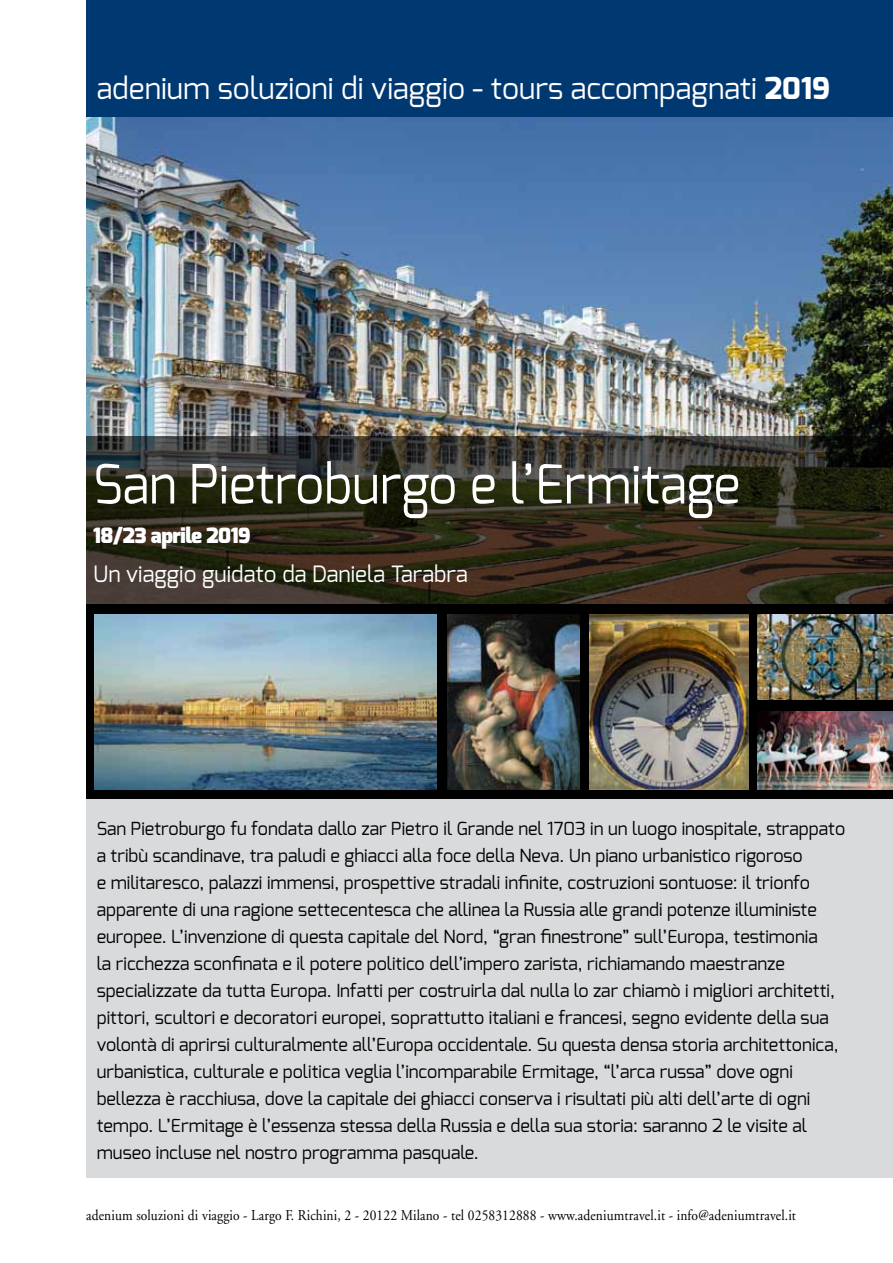
<style>
.page{position:relative;width:893px;height:1263px;background:#fff}
.page>*{position:absolute;margin:0;border:0;box-sizing:border-box;transform-origin:0 0}
.t1{font:54px "Exo";color:#fff;scale:.94 1}
.t2{font:30px "Exo";color:#fff}
.t3{font:22.5px "Exo";color:#fff}
.t4{font:900 21px "Exo";letter-spacing:-.025em;color:#fff}
.t5{font:18px/27px "Exo";color:#000}
.t6{font:15px "Adobe Garamond";letter-spacing:.01em;color:#000;scale:.9 1}
.s1{font-weight:800}
</style>
<div class="page">
<div style="left:86px;top:789px;width:807px;height:389px;background:#d9dadb"></div>
<img style="left:86px;top:117px;width:807px;height:319px">
<div style="left:86px;top:604px;width:807px;height:195px;background:#000"></div>
<img style="left:95px;top:614px;width:342px;height:175px">
<img style="left:447px;top:614px;width:133px;height:175px">
<img style="left:589px;top:614px;width:159px;height:175px">
<img style="left:758px;top:614px;width:135px;height:85px">
<img style="left:758px;top:712px;width:135px;height:77px">
<svg style="left:86px;top:436px;width:807px;height:168px;background:#312d1f"></svg>
<div style="left:86px;top:0;width:807px;height:117px;background:#003871"></div>
<h2 class="t2" style="left:97px;top:69px;width:735px">adenium soluzioni di viaggio - tours accompagnati <span class="s1">2019</span></h2>
<h1 class="t1" style="left:93px;top:449px;width:690px">San Pietroburgo e l’Ermitage</h1>
<p class="t4" style="left:93px;top:521px;width:159px">18/23 aprile 2019</p>
<p class="t3" style="left:93px;top:560px;width:376px">Un viaggio guidato da Daniela Tarabra</p>
<p class="t5" style="left:97px;top:814px;width:750px">San Pietroburgo fu fondata dallo zar Pietro il Grande nel 1703 in un luogo inospitale, strappato a tribù scandinave, tra paludi e ghiacci alla foce della Neva. Un piano urbanistico rigoroso<br>e militaresco, palazzi immensi, prospettive stradali infinite, costruzioni sontuose: il trionfo apparente di una ragione settecentesca che allinea la Russia alle grandi potenze illuministe europee. L’invenzione di questa capitale del Nord, “gran finestrone” sull’Europa, testimonia<br>la ricchezza sconfinata e il potere politico dell’impero zarista, richiamando maestranze specializzate da tutta Europa. Infatti per costruirla dal nulla lo zar chiamò i migliori architetti, pittori, scultori e decoratori europei, soprattutto italiani e francesi, segno evidente della sua volontà di aprirsi culturalmente all’Europa occidentale. Su questa densa storia architettonica, urbanistica, culturale e politica veglia l’incomparabile Ermitage, “l’arca russa” dove ogni bellezza è racchiusa, dove la capitale dei ghiacci conserva i risultati più alti dell’arte di ogni tempo. L’Ermitage è l’essenza stessa della Russia e della sua storia: saranno 2 le visite al museo incluse nel nostro programma pasquale.</p>
<p class="t6" style="left:86px;top:1207px;width:790px">adenium soluzioni di viaggio - Largo F. Richini, 2 - 20122 Milano - tel 0258312888 - www.adeniumtravel.it - info@adeniumtravel.it</p>
</div>
